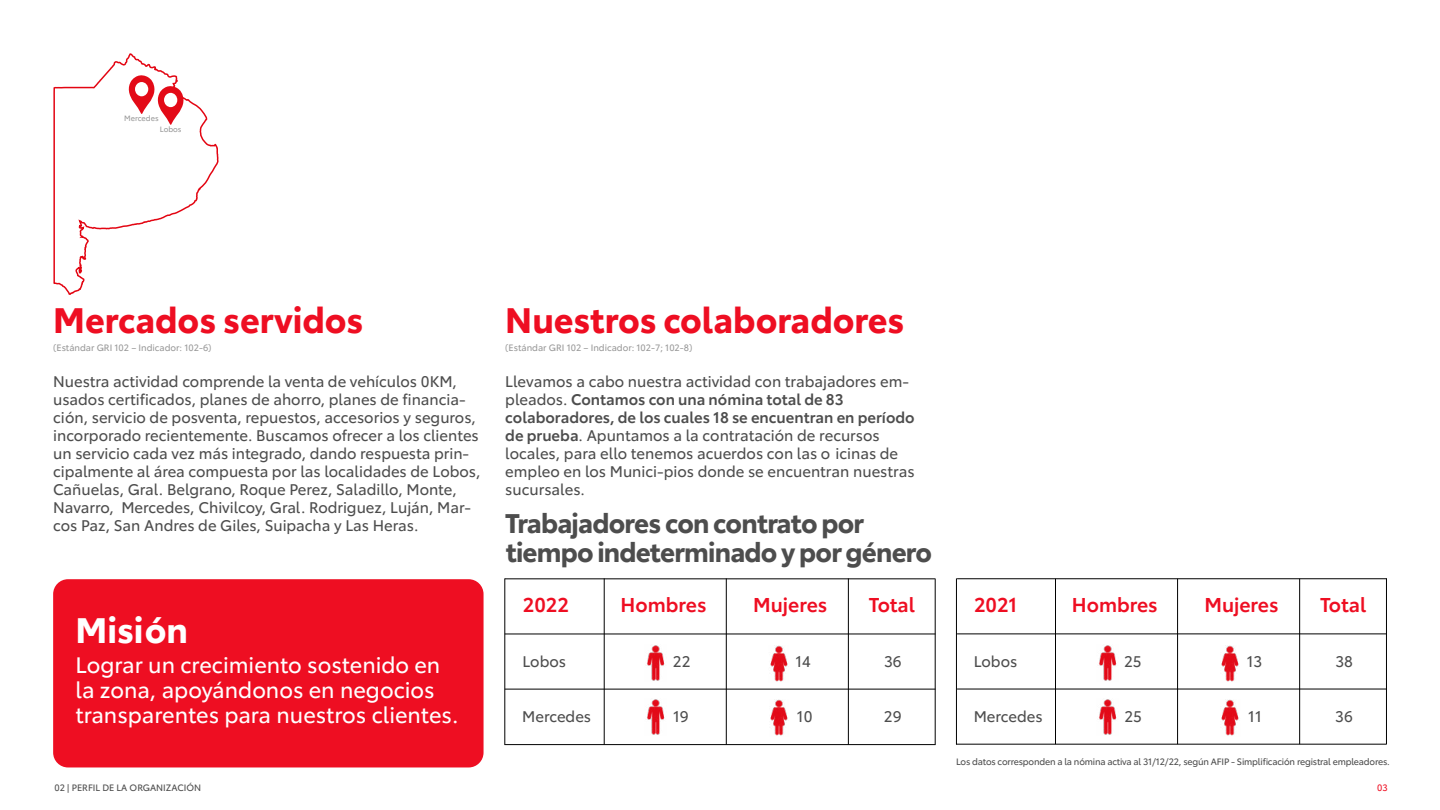
<style>
.page{position:relative;width:1440px;height:810px;background:#fff}
.page>*{position:absolute;margin:0;border:0;box-sizing:border-box;transform-origin:0 0}
.t1{font:700 34.5px "Toyota Type";color:#ee0e22}
.t2{font:700 34.5px "Toyota Type";color:#fff}
.t3{font:700 26.25px/28.5px "Toyota Type";letter-spacing:-.03em;color:#4d4d4d}
.t4{font:21.75px/24.8px "Toyota Type";color:#fff}
.t5{font:600 19.5px "Toyota Type";color:#ee0e22}
.t6{font:15px/18px "Toyota Type";color:#4d4d4d}
.t7{font:9px "Toyota Type";letter-spacing:-.02em;color:#4d4d4d}
.t8{font:9px "Toyota Type";color:#999}
.t9{font:9px "Toyota Type";color:#4d4d4d}
.t10{font:9px "Toyota Type";color:#ee0e22}
.t11{font:7.5px "Toyota Type";color:#999}
.s1{font-weight:600}
</style>
<div class="page">
<img style="left:647px;top:645px;width:18px;height:36px">
<img style="left:1099px;top:645px;width:18px;height:36px">
<img style="left:647px;top:699px;width:18px;height:36px">
<img style="left:1099px;top:699px;width:18px;height:36px">
<img style="left:770px;top:700px;width:18px;height:36px">
<img style="left:1221px;top:700px;width:18px;height:36px">
<img style="left:770px;top:646px;width:18px;height:36px">
<img style="left:1221px;top:646px;width:18px;height:36px">
<hr style="left:505px;top:689px;width:430px;height:1px;background:#000">
<hr style="left:957px;top:634px;width:430px;height:1px;background:#000">
<hr style="left:957px;top:689px;width:430px;height:1px;background:#000">
<hr style="left:505px;top:634px;width:430px;height:1px;background:#000">
<hr style="left:957px;top:578px;width:430px;height:1px;background:#000">
<hr style="left:505px;top:578px;width:430px;height:1px;background:#000">
<hr style="left:504px;top:744px;width:432px;height:1px;background:#000">
<hr style="left:956px;top:744px;width:430px;height:1px;background:#000">
<hr style="left:604px;top:578px;width:1px;height:167px;background:#000">
<hr style="left:1055px;top:579px;width:1px;height:165px;background:#000">
<hr style="left:726px;top:578px;width:1px;height:167px;background:#000">
<hr style="left:1177px;top:579px;width:1px;height:165px;background:#000">
<hr style="left:848px;top:578px;width:1px;height:167px;background:#000">
<hr style="left:935px;top:578px;width:1px;height:167px;background:#000">
<hr style="left:504px;top:578px;width:1px;height:167px;background:#000">
<hr style="left:1386px;top:578px;width:1px;height:167px;background:#000">
<hr style="left:956px;top:578px;width:1px;height:167px;background:#000">
<hr style="left:1299px;top:579px;width:1px;height:165px;background:#000">
<svg style="left:53px;top:53px;width:166px;height:242px"></svg>
<div style="left:53px;top:579px;width:431px;height:188px;background:#ee0e22;border-radius:15px"></div>
<p class="t11" style="left:124px;top:112px;width:36px">Mercedes</p>
<p class="t11" style="left:160px;top:124px;width:23px">Lobos</p>
<h1 class="t1" style="left:53px;top:294px;width:312px">Mercados servidos</h1>
<p class="t8" style="left:53px;top:341px;width:160px">(Estándar GRI 102 – Indicador: 102-6)</p>
<p class="t6" style="left:53px;top:372px;width:429px">Nuestra actividad comprende la venta de vehículos 0KM, usados certificados, planes de ahorro, planes de financia&shy;ción, servicio de posventa, repuestos, accesorios y seguros, incorporado recientemente. Buscamos ofrecer a los clientes un servicio cada vez más integrado, dando respuesta prin&shy;cipalmente al área compuesta por las localidades de Lobos, Cañuelas, Gral. Belgrano, Roque Perez, Saladillo, Monte, Navarro, Mercedes, Chivilcoy, Gral. Rodriguez, Luján, Mar&shy;cos Paz, San Andres de Giles, Suipacha y Las Heras.</p>
<h1 class="t2" style="left:76px;top:604px;width:114px">Misión</h1>
<h3 class="t4" style="left:76px;top:652px;width:384px">Lograr un crecimiento sostenido en la zona, apoyándonos en negocios transparentes para nuestros clientes.</h3>
<h1 class="t1" style="left:505px;top:294px;width:401px">Nuestros colaboradores</h1>
<p class="t8" style="left:505px;top:341px;width:189px">(Estándar GRI 102 – Indicador: 102-7; 102-8)</p>
<p class="t6" style="left:505px;top:372px;width:411px">Llevamos a cabo nuestra actividad con trabajadores em&shy;pleados. <span class="s1">Contamos con una nómina total de 83 colaboradores, de los cuales 18 se encuentran en período de prueba</span>. Apuntamos a la contratación de recursos locales, para ello tenemos acuerdos con las o icinas de empleo en los Munici-pios donde se encuentran nuestras sucursales.</p>
<h2 class="t3" style="left:505px;top:507px;width:428px">Trabajadores con contrato por tiempo indeterminado y por género</h2>
<h3 class="t5" style="left:523px;top:590px;width:48px">2022</h3>
<h3 class="t5" style="left:621px;top:590px;width:87px">Hombres</h3>
<h3 class="t5" style="left:753px;top:590px;width:76px">Mujeres</h3>
<h3 class="t5" style="left:869px;top:590px;width:48px">Total</h3>
<h3 class="t5" style="left:974px;top:590px;width:45px">2021</h3>
<h3 class="t5" style="left:1072px;top:590px;width:87px">Hombres</h3>
<h3 class="t5" style="left:1204px;top:590px;width:76px">Mujeres</h3>
<h3 class="t5" style="left:1320px;top:590px;width:48px">Total</h3>
<p class="t6" style="left:523px;top:651px;width:45px">Lobos</p>
<p class="t6" style="left:974px;top:651px;width:45px">Lobos</p>
<p class="t6" style="left:796px;top:651px;width:17px">14</p>
<p class="t6" style="left:884px;top:651px;width:19px">36</p>
<p class="t6" style="left:1247px;top:651px;width:17px">13</p>
<p class="t6" style="left:1335px;top:651px;width:19px">38</p>
<p class="t6" style="left:673px;top:651px;width:19px">22</p>
<p class="t6" style="left:1124px;top:651px;width:19px">25</p>
<p class="t6" style="left:522px;top:706px;width:70px">Mercedes</p>
<p class="t6" style="left:974px;top:706px;width:70px">Mercedes</p>
<p class="t6" style="left:797px;top:706px;width:17px">10</p>
<p class="t6" style="left:884px;top:706px;width:19px">29</p>
<p class="t6" style="left:1248px;top:706px;width:15px">11</p>
<p class="t6" style="left:1335px;top:706px;width:19px">36</p>
<p class="t7" style="left:956px;top:755px;width:435px">Los datos corresponden a la nómina activa al 31/12/22, según AFIP - Simplificación registral empleadores.</p>
<p class="t6" style="left:673px;top:706px;width:17px">19</p>
<p class="t6" style="left:1124px;top:706px;width:19px">25</p>
<p class="t9" style="left:55px;top:781px;width:148px">02 | PERFIL DE LA ORGANIZACIÓN</p>
<p class="t10" style="left:1377px;top:781px;width:12px">03</p>
</div>
